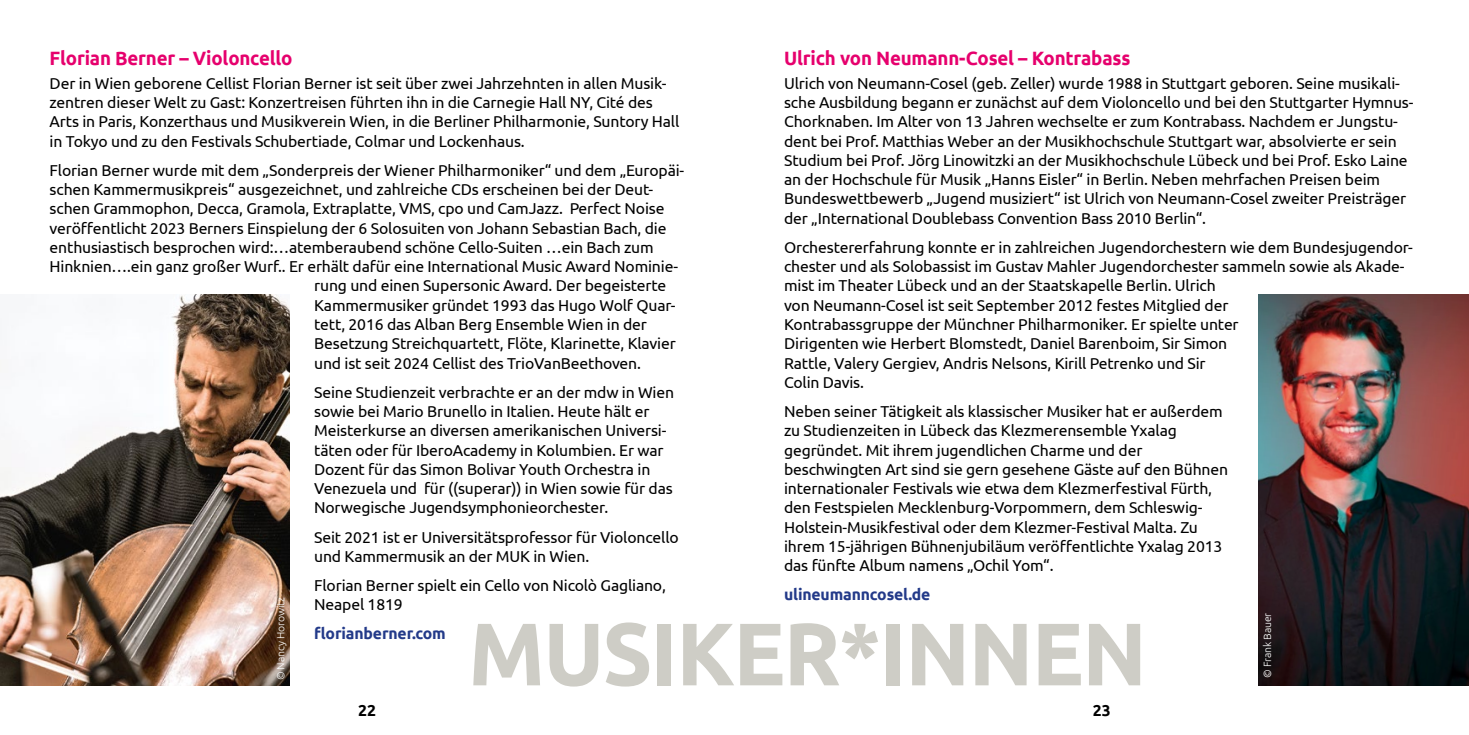
<style>
.page{position:relative;width:1469px;height:735px;background:#fff}
.page>*{position:absolute;margin:0;border:0;box-sizing:border-box;transform-origin:0 0}
.t1{font:700 88.55px "Ubuntu";letter-spacing:-.02em;color:#cecdc6}
.t2{font:700 19.25px "Ubuntu";letter-spacing:-.01em;color:#e6006d}
.t3{font:15.75px/19.2px "Ubuntu";letter-spacing:-.01em;color:#000}
.t4{font:700 15.75px "Ubuntu";letter-spacing:-.01em;color:#233a89}
.t5{font:700 15.75px "Ubuntu";color:#000}
.t6{font:300 10.5px "Ubuntu";letter-spacing:-.01em;color:#fff}
</style>
<div class="page">
<img style="left:1258px;top:294px;width:210px;height:391px">
<img style="left:0;top:294px;width:289px;height:391px">
<p class="t2" style="left:50px;top:46px;width:244px">Florian Berner – Violoncello</p>
<p class="t3" style="left:50px;top:73px;width:631px">Der in Wien geborene Cellist Florian Berner ist seit über zwei Jahrzehnten in allen Musik&shy;zentren dieser Welt zu Gast: Konzertreisen führten ihn in die Carnegie Hall NY, Cité des Arts in Paris, Konzerthaus und Musikverein Wien, in die Berliner Philharmonie, Suntory Hall in Tokyo und zu den Festivals Schubertiade, Colmar und Lockenhaus.</p>
<p class="t3" style="left:50px;top:160px;width:636px">Florian Berner wurde mit dem „Sonderpreis der Wiener Philharmoniker“ und dem „Europäi-</p>
<p class="t3" style="left:50px;top:179px;width:605px">schen Kammermusikpreis“ ausgezeichnet, und zahlreiche CDs erscheinen bei der Deut-</p>
<p class="t3" style="left:50px;top:198px;width:616px">schen Grammophon, Decca, Gramola, Extraplatte, VMS, cpo und CamJazz. Perfect Noise</p>
<p class="t3" style="left:50px;top:218px;width:618px">veröffentlicht 2023 Berners Einspielung der 6 Solosuiten von Johann Sebastian Bach, die</p>
<p class="t3" style="left:50px;top:237px;width:605px">enthusiastisch besprochen wird:…atemberaubend schöne Cello-Suiten …ein Bach zum</p>
<p class="t3" style="left:50px;top:256px;width:630px">Hinknien….ein ganz großer Wurf.. Er erhält dafür eine International Music Award Nominie-</p>
<p class="t3" style="left:314px;top:275px;width:353px">rung und einen Supersonic Award. Der begeisterte</p>
<p class="t3" style="left:314px;top:295px;width:363px">Kammermusiker gründet 1993 das Hugo Wolf Quar-</p>
<p class="t3" style="left:314px;top:314px;width:334px">tett, 2016 das Alban Berg Ensemble Wien in der</p>
<p class="t3" style="left:314px;top:333px;width:363px">Besetzung Streichquartett, Flöte, Klarinette, Klavier</p>
<p class="t3" style="left:314px;top:352px;width:328px">und ist seit 2024 Cellist des TrioVanBeethoven.</p>
<p class="t3" style="left:314px;top:382px;width:361px">Seine Studienzeit verbrachte er an der mdw in Wien sowie bei Mario Brunello in Italien. Heute hält er Meisterkurse an diversen amerikanischen Universi&shy;täten oder für IberoAcademy in Kolumbien. Er war Dozent für das Simon Bolivar Youth Orchestra in Venezuela und für ((superar)) in Wien sowie für das Norwegische Jugendsymphonieorchester.</p>
<p class="t3" style="left:314px;top:526px;width:366px">Seit 2021 ist er Universitätsprofessor für Violoncello und Kammermusik an der MUK in Wien.</p>
<p class="t3" style="left:314px;top:575px;width:353px">Florian Berner spielt ein Cello von Nicolò Gagliano,<br>Neapel 1819</p>
<p class="t4" style="left:314px;top:624px;width:133px">florianberner.com</p>
<p class="t2" style="left:784px;top:46px;width:348px">Ulrich von Neumann-Cosel – Kontrabass</p>
<p class="t3" style="left:784px;top:73px;width:631px">Ulrich von Neumann-Cosel (geb. Zeller) wurde 1988 in Stuttgart geboren. Seine musikali&shy;sche Ausbildung begann er zunächst auf dem Violoncello und bei den Stuttgarter Hymnus-Chorknaben. Im Alter von 13 Jahren wechselte er zum Kontrabass. Nachdem er Jungstu&shy;dent bei Prof. Matthias Weber an der Musikhochschule Stuttgart war, absolvierte er sein Studium bei Prof. Jörg Linowitzki an der Musikhochschule Lübeck und bei Prof. Esko Laine an der Hochschule für Musik „Hanns Eisler“ in Berlin. Neben mehrfachen Preisen beim Bundeswettbewerb „Jugend musiziert“ ist Ulrich von Neumann-Cosel zweiter Preisträger der „International Doublebass Convention Bass 2010 Berlin“.</p>
<p class="t3" style="left:784px;top:237px;width:630px">Orchestererfahrung konnte er in zahlreichen Jugendorchestern wie dem Bundesjugendor&shy;chester und als Solobassist im Gustav Mahler Jugendorchester sammeln sowie als Akade&shy;mist im Theater Lübeck und an der Staatskapelle Berlin. Ulrich<br>von Neumann-Cosel ist seit September 2012 festes Mitglied der<br>Kontrabassgruppe der Münchner Philharmoniker. Er spielte unter<br>Dirigenten wie Herbert Blomstedt, Daniel Barenboim, Sir Simon<br>Rattle, Valery Gergiev, Andris Nelsons, Kirill Petrenko und Sir<br>Colin Davis.</p>
<p class="t3" style="left:784px;top:401px;width:445px">Neben seiner Tätigkeit als klassischer Musiker hat er außerdem zu Studienzeiten in Lübeck das Klezmerensemble Yxalag gegründet. Mit ihrem jugendlichen Charme und der beschwingten Art sind sie gern gesehene Gäste auf den Bühnen internationaler Festivals wie etwa dem Klezmerfestival Fürth, den Festspielen Mecklenburg-Vorpommern, dem Schleswig-Holstein-Musikfestival oder dem Klezmer-Festival Malta. Zu ihrem 15-jährigen Bühnenjubiläum veröffentlichte Yxalag 2013 das fünfte Album namens „Ochil Yom“.</p>
<p class="t4" style="left:784px;top:585px;width:148px">ulineumanncosel.de</p>
<p class="t6" style="left:274px;top:680px;width:85px;rotate:-90deg">© Nancy Horowitz</p>
<p class="t6" style="left:1261px;top:677px;width:67px;rotate:-90deg">© Frank Bauer</p>
<h1 class="t1" style="left:468px;top:599px;width:680px">MUSIKER*INNEN</h1>
<p class="t5" style="left:1092px;top:700px;width:19px">23</p>
<p class="t5" style="left:358px;top:700px;width:19px">22</p>
</div>
